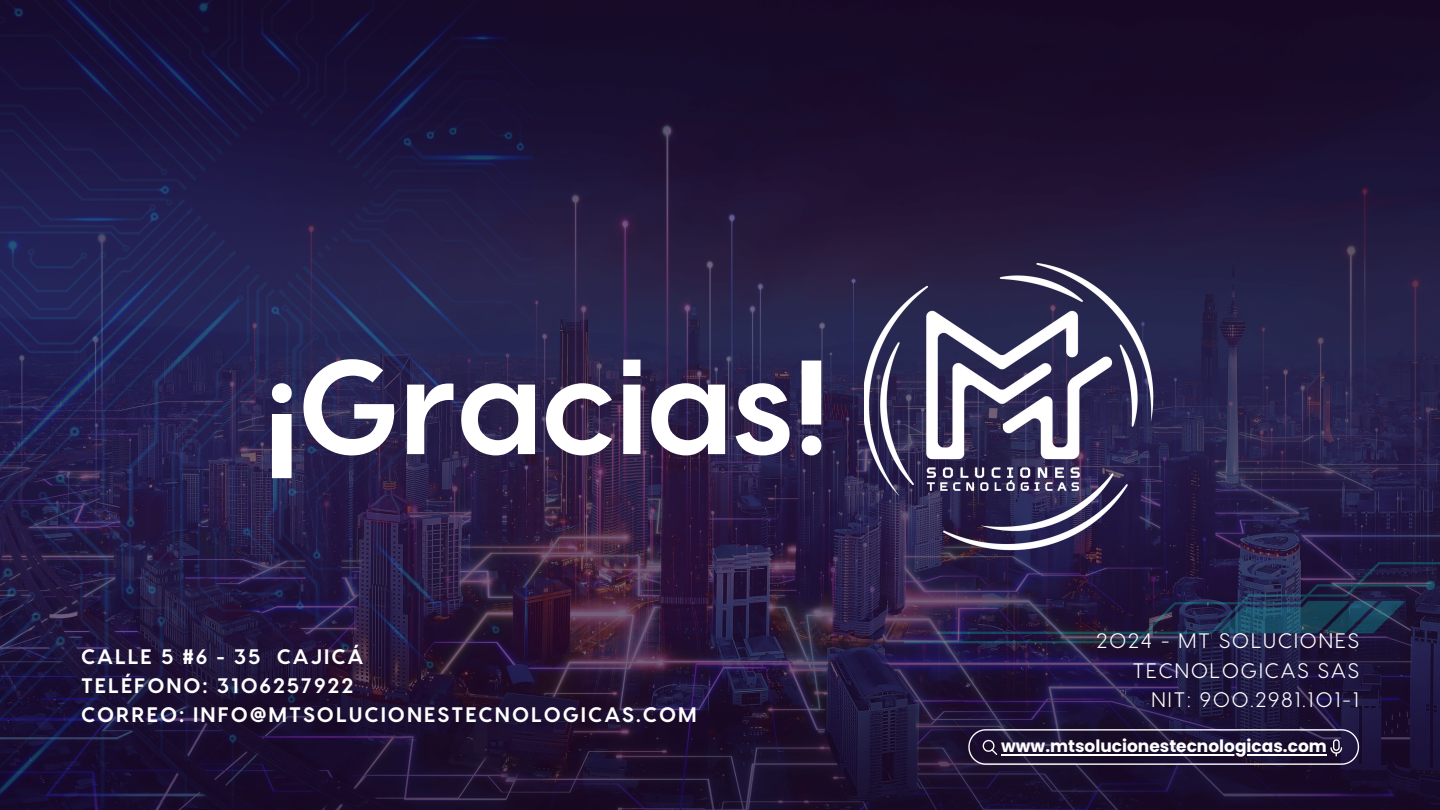
<style>
.page{position:relative;width:1440px;height:810px;background:#fff}
.page>*{position:absolute;margin:0;border:0;box-sizing:border-box;transform-origin:0 0}
.t1{font:700 133.7px "Visby CF";color:#fff}
.t2{font:700 21px/29.2px "Visby CF";letter-spacing:.095em;color:#fff}
.t3{font:21px/29.2px "Visby CF";letter-spacing:.095em;color:#fff;text-align:right}
.t4{font:700 17px "Poppins";color:#fff}
</style>
<div class="page">
<img style="left:533px;top:0;width:907px;height:810px">
<img style="left:0;top:0;width:533px;height:810px">
<img style="left:865px;top:257px;width:299px;height:296px">
<svg style="left:904px;top:559px;width:536px;height:84px"></svg>
<svg style="left:968px;top:729px;width:391px;height:36px"></svg>
<hr style="left:1001px;top:754px;width:326px;height:1px;background:#fff">
<h1 class="t1" style="left:264px;top:319px;width:567px">¡Gracias!</h1>
<p class="t2" style="left:81px;top:641px;width:617px">CALLE 5 #6 - 35 CAJICÁ<br>TELÉFONO: 3106257922<br>CORREO: INFO@MTSOLUCIONESTECNOLOGICAS.COM</p>
<p class="t3" style="left:1097px;top:625px;width:264px">2024 - MT SOLUCIONES<br>TECNOLOGICAS SAS<br>NIT: 900.2981.101-1</p>
<p class="t4" style="left:1001px;top:735px;width:327px">www.mtsolucionestecnologicas.com</p>
</div>
